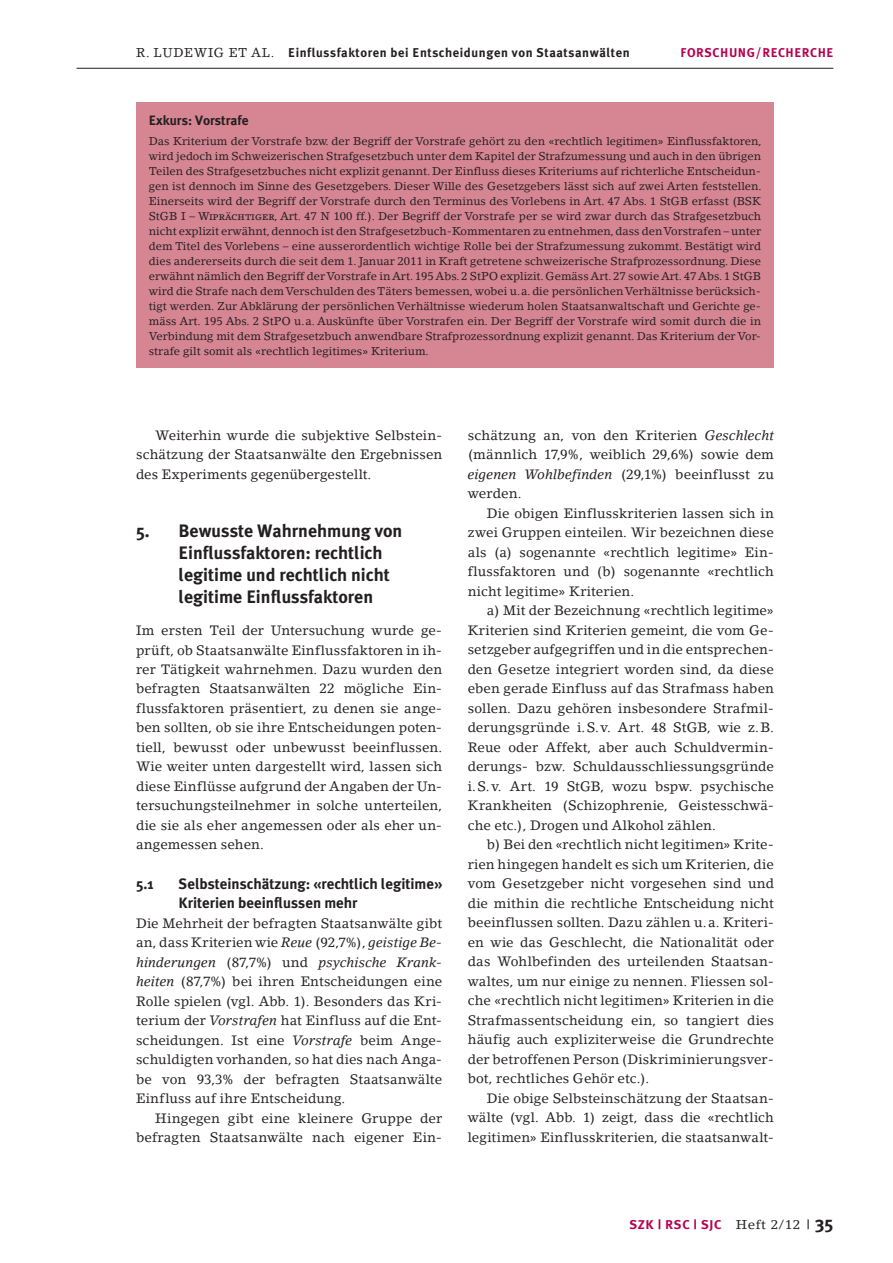
<style>
.page{position:relative;width:893px;height:1263px;background:#fff}
.page>*{position:absolute;margin:0;border:0;box-sizing:border-box;transform-origin:0 0}
.t1{font:700 18px/21.8px "Meta Plus";color:#231f20}
.t2{font:700 15px/19.5px "Meta Plus";color:#231f20}
.t3{font:13.5px/19.5px "Lino Letter";letter-spacing:.005em;color:#231f20;text-align:justify}
.t4{font:700 13.5px "Meta Plus";color:#231f20}
.t5{font:700 12.75px "Meta Plus";letter-spacing:.045em;color:#231f20}
.t6{font:700 12.75px "Meta Plus";letter-spacing:.045em;color:#b60150;scale:1.05 1}
.t7{font:700 12.75px "Meta Plus";letter-spacing:.045em;color:#b60150}
.t8{font:12.75px "Lino Letter";color:#231f20}
.t9{font:11.25px/15px "Lino Letter";color:#231f20;text-align:justify}
.s1{font-family:"Lino Letter";font-weight:400}
.s2{font-family:"Lino Letter Roman SC"}
.s3{font-style:italic}
.s4{font-family:"Lino Letter";font-weight:400;color:#231f20}
.s5{font-weight:400;color:#231f20}
.s6{font-size:18px;color:#231f20}
</style>
<div class="page">
<hr style="left:77px;top:68px;width:756px;height:1px;background:#231f20">
<div style="left:136px;top:102px;width:638px;height:265px;background:#d68693"></div>
<p class="t8" style="left:136px;top:45px;width:38px">R. Lude</p>
<p class="t5" style="left:194px;top:45px;width:437px"><span class="s1">wig et al .</span> Einflussfaktoren bei Entscheidungen von Staatsanwälten</p>
<p class="t7" style="left:680px;top:45px;width:25px">Forsc</p>
<p class="t7" style="left:720px;top:45px;width:115px">hung/recherche</p>
<p class="t4" style="left:149px;top:113px;width:101px">Exkurs: Vorstrafe</p>
<p class="t9" style="left:149px;top:133px;width:614px">Das Kriterium der Vorstrafe bzw. der Begriff der Vorstrafe gehört zu den «rechtlich legitimen» Einflussfaktoren, wird jedoch im Schweizerischen Strafgesetzbuch unter dem Kapitel der Strafzumessung und auch in den übrigen Teilen des Strafgesetzbuches nicht explizit genannt. Der Einfluss dieses Kriteriums auf richterliche Entscheidun&shy;gen ist dennoch im Sinne des Gesetzgebers. Dieser Wille des Gesetzgebers lässt sich auf zwei Arten feststellen.<br>Einerseits wird der Begriff der Vorstrafe durch den Terminus des Vorlebens in Art. 47 Abs. 1 StGB erfasst (BSK StGB I – <span class="s2">Wiprächtiger</span>, Art. 47 N 100 ff.). Der Begriff der Vorstrafe per se wird zwar durch das Strafgesetzbuch nicht explizit erwähnt, dennoch ist den Strafgesetzbuch-Kommentaren zu entnehmen, dass den Vorstrafen – unter dem Titel des Vorlebens – eine ausserordentlich wichtige Rolle bei der Strafzumessung zukommt. Bestätigt wird dies andererseits durch die seit dem 1. Januar 2011 in Kraft getretene schweizerische Strafprozessordnung. Diese erwähnt nämlich den Begriff der Vorstrafe in Art. 195 Abs. 2 StPO explizit. Gemäss Art. 27 sowie Art. 47 Abs. 1 StGB wird die Strafe nach dem Verschulden des Täters bemessen, wobei u.a. die persönlichen Verhältnisse berücksich&shy;tigt werden. Zur Abklärung der persönlichen Verhältnisse wiederum holen Staatsanwaltschaft und Gerichte ge&shy;mäss Art. 195 Abs. 2 StPO u.a. Auskünfte über Vorstrafen ein. Der Begriff der Vorstrafe wird somit durch die in Verbindung mit dem Strafgesetzbuch anwendbare Strafprozessordnung explizit genannt. Das Kriterium der Vor&shy;strafe gilt somit als «rechtlich legitimes» Kriterium.</p>
<p class="t3" style="left:136px;top:425px;width:308px;text-indent:19px">Weiterhin wurde die subjektive Selbstein&shy;schätzung der Staatsanwälte den Ergebnissen des Experiments gegenübergestellt.</p>
<h1 class="t1" style="left:179px;top:520px;width:225px;text-indent:-43px">5. Bewusste Wahrnehmung von<br>Einflussfaktoren: rechtlich legitime und rechtlich nicht legitime Einflussfaktoren</h1>
<p class="t3" style="left:136px;top:620px;width:308px">Im ersten Teil der Untersuchung wurde ge&shy;prüft, ob Staatsanwälte Einflussfaktoren in ih&shy;rer Tätigkeit wahrnehmen. Dazu wurden den befragten Staatsanwälten 22 mögliche Ein&shy;flussfaktoren präsentiert, zu denen sie ange&shy;ben sollten, ob sie ihre Entscheidungen poten&shy;tiell, bewusst oder unbewusst beeinflussen.<br>Wie weiter unten dargestellt wird, lassen sich diese Einflüsse aufgrund der Angaben der Un&shy;tersuchungsteilnehmer in solche unterteilen, die sie als eher angemessen oder als eher un&shy;angemessen sehen.</p>
<p class="t2" style="left:136px;top:873px;width:19px">5.1</p>
<p class="t2" style="left:179px;top:873px;width:265px">Selbsteinschätzung: «rechtlich legitime»<br>Kriterien beeinflussen mehr</p>
<p class="t3" style="left:136px;top:913px;width:308px;text-align:left">Die Mehrheit der befragten Staatsanwälte gibt an, dass Kriterien wie <span class="s3">Reue</span> (92,7%), <span class="s3">geistige Be&shy;hinderungen</span> (87,7%) und <span class="s3">psychische Krank&shy;heiten</span> (87,7%) bei ihren Entscheidungen eine Rolle spielen (vgl. Abb. 1). Besonders das Kri&shy;terium der <span class="s3">Vorstrafen</span> hat Einfluss auf die Ent&shy;scheidungen. Ist eine <span class="s3">Vorstrafe</span> beim Ange&shy;schuldigten vorhanden, so hat dies nach Anga&shy;be von 93,3% der befragten Staatsanwälte Einfluss auf ihre Entscheidung.</p>
<p class="t3" style="left:136px;top:1108px;width:308px;text-align:right">Hingegen gibt eine kleinere Gruppe der befragten Staatsanwälte nach eigener Ein-</p>
<p class="t3" style="left:468px;top:425px;width:308px">schätzung an, von den Kriterien <span class="s3">Geschlecht </span>(männlich 17,9%, weiblich 29,6%) sowie dem <span class="s3">eigenen Wohlbefinden</span> (29,1%) beeinflusst zu werden.</p>
<p class="t3" style="left:468px;top:503px;width:308px;text-indent:19px">Die obigen Einflusskriterien lassen sich in zwei Gruppen einteilen. Wir bezeichnen diese als (a) sogenannte «rechtlich legitime» Ein&shy;flussfaktoren und (b) sogenannte «rechtlich nicht legitime» Kriterien.</p>
<p class="t3" style="left:468px;top:601px;width:308px;text-align:left;text-indent:19px">a) Mit der Bezeichnung «rechtlich legitime» Kriterien sind Kriterien gemeint, die vom Ge&shy;setzgeber aufgegriffen und in die entsprechen&shy;den Gesetze integriert worden sind, da diese eben gerade Einfluss auf das Strafmass haben sollen. Dazu gehören insbesondere Strafmil&shy;derungsgründe i.S.v. Art. 48 StGB, wie z.B.<br>Reue oder Affekt, aber auch Schuldvermin&shy;derungs- bzw. Schuldausschliessungsgründe i.S.v. Art. 19 StGB, wozu bspw. psychische Krankheiten (Schizophrenie, Geistesschwä&shy;che etc.), Drogen und Alkohol zählen.</p>
<p class="t3" style="left:468px;top:835px;width:308px;text-indent:19px">b) Bei den «rechtlich nicht legitimen» Krite&shy;rien hingegen handelt es sich um Kriterien, die vom Gesetzgeber nicht vorgesehen sind und die mithin die rechtliche Entscheidung nicht beeinflussen sollten. Dazu zählen u.a. Kriteri&shy;en wie das Geschlecht, die Nationalität oder das Wohlbefinden des urteilenden Staatsan&shy;waltes, um nur einige zu nennen. Fliessen sol&shy;che «rechtlich nicht legitimen» Kriterien in die Strafmassentscheidung ein, so tangiert dies häufig auch expliziterweise die Grundrechte der betroffenen Person (Diskriminierungsver&shy;bot, rechtliches Gehör etc.).</p>
<p class="t3" style="left:468px;top:1088px;width:308px;text-indent:19px">Die obige Selbsteinschätzung der Staatsan&shy;wälte (vgl. Abb. 1) zeigt, dass die «rechtlich legitimen» Einflusskriterien, die staatsanwalt-</p>
<p class="t6" style="left:629px;top:1217px;width:196px">SZK | RSC | SJC <span class="s4">Heft 2/12</span> <span class="s5">|</span> <span class="s6">35</span></p>
</div>
